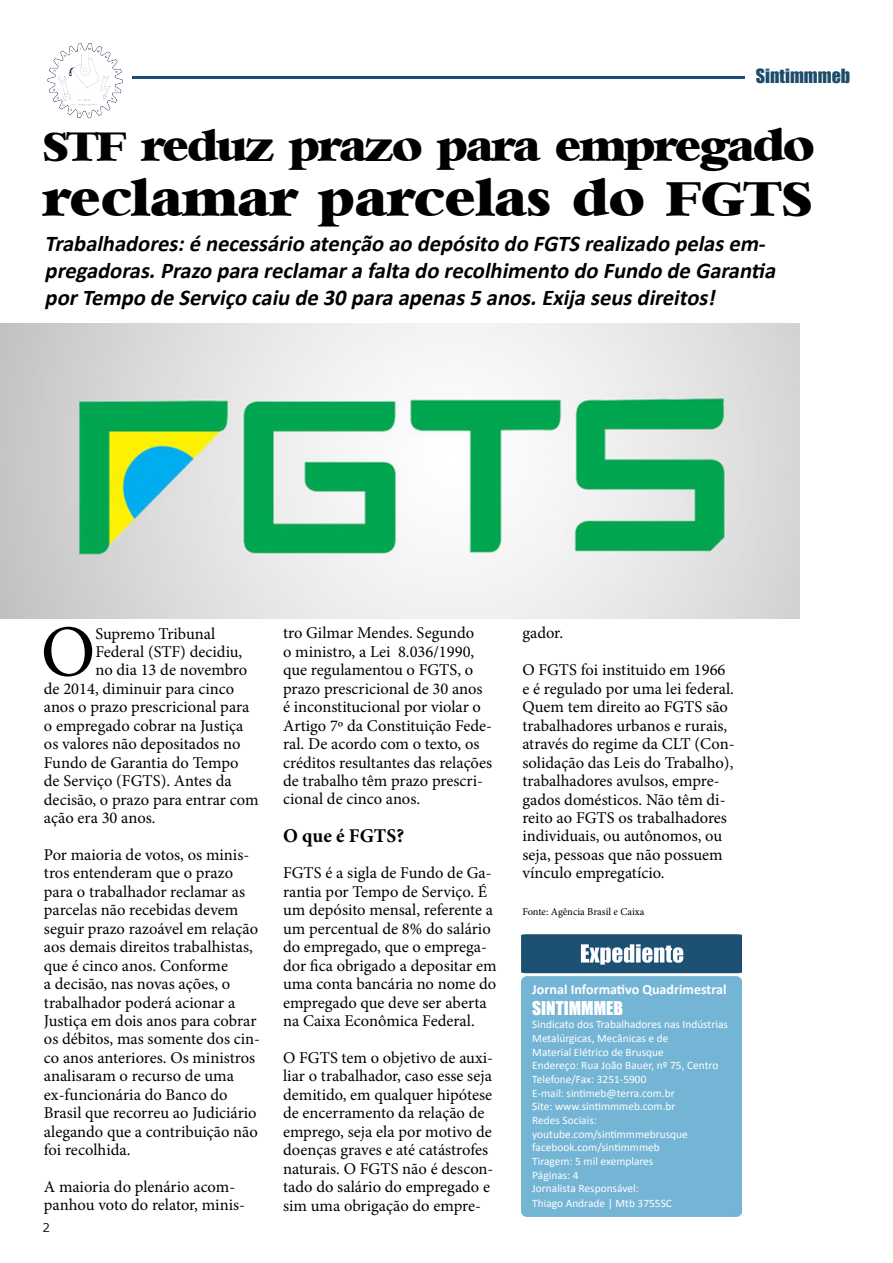
<style>
.page{position:relative;width:893px;height:1263px;background:#fff}
.page>*{position:absolute;margin:0;border:0;box-sizing:border-box;transform-origin:0 0}
.t1{font:73.2px "Minion Pro";color:#000}
.t2{font:700 48px "Bambi";color:#000}
.t3{font:700 40.5px "Bambi";letter-spacing:-.04em;color:#000}
.t4{font:italic 700 22.5px/27px "Calibri";color:#000}
.t5{font:700 19.5px "Minion Pro";color:#000}
.t6{font:18px "Impact";color:#1d4c6b}
.t7{font:17.4px "Impact";color:#fff}
.t8{font:16.5px/18.5px "Minion Pro";color:#000}
.t9{font:700 14.1px "Calibri";color:#fff}
.t10{font:12px "Verdana";color:#231f20}
.t11{font:11.4px/13.6px "Calibri";color:#fff}
.t12{font:10.5px "Minion Pro";letter-spacing:-.005em;color:#000}
.s1{font-size:42px}
</style>
<div class="page">
<hr style="left:132px;top:77px;width:612px;height:2px;background:#1a4e7a">
<img style="left:521px;top:934px;width:220px;height:282px">
<img style="left:47px;top:43px;width:76px;height:76px">
<img style="left:0;top:323px;width:800px;height:295px">
<p class="t6" style="left:756px;top:62px;width:96px">Sintimmmeb</p>
<h3 class="t3" style="left:43px;top:128px;width:773px">STF reduz prazo para emprega<span class="s1">do</span></h3>
<h2 class="t2" style="left:43px;top:178px;width:771px">reclamar parcelas do FGTS</h2>
<h3 class="t4" style="left:45px;top:230px;width:738px">Trabalhadores:é necessário atenção ao depósito do FGTS realizado pelasem&shy;pregadoras.Prazo para reclamara falta do recolhimento do Fundo de Garantia porTempo de Serviço caiu de 30 para apenas5 anos.Exija seusdireitos!</h3>
<h1 class="t1" style="left:41px;top:603px;width:56px">O</h1>
<p class="t8" style="left:95px;top:624px;width:121px">Supremo Tribunal</p>
<p class="t8" style="left:95px;top:642px;width:148px">Federal (STF) decidiu,</p>
<p class="t8" style="left:95px;top:661px;width:153px">no dia 13 de novembro</p>
<p class="t8" style="left:44px;top:679px;width:192px">de 2014, diminuir para cinco</p>
<p class="t8" style="left:44px;top:698px;width:207px">anos o prazo prescricional para</p>
<p class="t8" style="left:44px;top:716px;width:201px">o empregado cobrar na Justiça</p>
<p class="t8" style="left:44px;top:735px;width:198px">os valores não depositados no</p>
<p class="t8" style="left:44px;top:753px;width:196px">Fundo de Garantia do Tempo</p>
<p class="t8" style="left:44px;top:772px;width:189px">de Serviço (FGTS). Antes da</p>
<p class="t8" style="left:44px;top:790px;width:216px">decisão, o prazo para entrar com</p>
<p class="t8" style="left:44px;top:809px;width:113px">ação era 30 anos.</p>
<p class="t8" style="left:44px;top:845px;width:218px">Por maioria de votos, os minis&shy;tros entenderam que o prazo para o trabalhador reclamar as parcelas não recebidas devem seguir prazo razoável em relação aos demais direitos trabalhistas, que é cinco anos. Conforme<br>a decisão, nas novas ações, o trabalhador poderá acionar a<br>Justiça em dois anos para cobrar os débitos, mas somente dos cin&shy;co anos anteriores. Os ministros analisaram o recurso de uma ex-funcionária do Banco do<br>Brasil que recorreu ao Judiciário alegando que a contribuição não foi recolhida.</p>
<p class="t8" style="left:44px;top:1177px;width:203px">A maioria do plenário acom&shy;panhou voto do relator, minis-</p>
<p class="t10" style="left:43px;top:1219px;width:9px">2</p>
<p class="t8" style="left:283px;top:624px;width:211px">tro Gilmar Mendes. Segundo<br>o ministro, a Lei 8.036/1990, que regulamentou o FGTS, o prazo prescricional de 30 anos é inconstitucional por violar o<br>Artigo 7º da Constituição Fede&shy;ral. De acordo com o texto, os créditos resultantes das relações de trabalho têm prazo prescri&shy;cional de cinco anos.</p>
<p class="t5" style="left:283px;top:821px;width:123px">O que é FGTS?</p>
<p class="t8" style="left:283px;top:864px;width:215px">FGTS é a sigla de Fundo de Ga&shy;rantia por Tempo de Serviço. É um depósito mensal, referente a um percentual de 8% do salário do empregado, que o emprega&shy;dor fica obrigado a depositar em uma conta bancária no nome do empregado que deve ser aberta na Caixa Econômica Federal.</p>
<p class="t8" style="left:283px;top:1048px;width:212px">O FGTS tem o objetivo de auxi&shy;liar o trabalhador, caso esse seja demitido, em qualquer hipótese de encerramento da relação de emprego, seja ela por motivo de doenças graves e até catástrofes naturais. O FGTS não é descon&shy;tado do salário do empregado e sim uma obrigação do empre-</p>
<p class="t8" style="left:522px;top:624px;width:42px">gador.</p>
<p class="t8" style="left:522px;top:661px;width:214px">O FGTS foi instituido em 1966 e é regulado por uma lei federal.<br>Quem tem direito ao FGTS são trabalhadores urbanos e rurais, através do regime da CLT (Con&shy;solidação das Leis do Trabalho), trabalhadores avulsos, empre&shy;gados domésticos. Não têm di&shy;reito ao FGTS os trabalhadores individuais, ou autônomos, ou seja, pessoas que não possuem vínculo empregatício.</p>
<p class="t12" style="left:522px;top:905px;width:124px">Fonte: Agência Brasil e Caixa</p>
<p class="t9" style="left:532px;top:980px;width:196px">Jornal Informativo Quadrimestral</p>
<p class="t7" style="left:532px;top:994px;width:92px">SINTIMMMEB</p>
<p class="t11" style="left:532px;top:1018px;width:197px">Sindicato dos Trabalhadores nas Indústrias<br>Metalúrgicas, Mecânicas e de<br>Material Elétrico de Brusque<br>Endereço: Rua João Bauer, nº 75, Centro<br>Telefone/Fax: 3251-5900<br>E-mail: sintimeb@terra.com.br<br>Site: www.sintimmmeb.com.br<br>Redes Sociais: youtube.com/sintimmmebrusque facebook.com/sintimmmeb<br>Tiragem: 5 mil exemplares<br>Páginas: 4<br>Jornalista Responsável:<br>Thiago Andrade | Mtb 3755SC</p>
</div>
